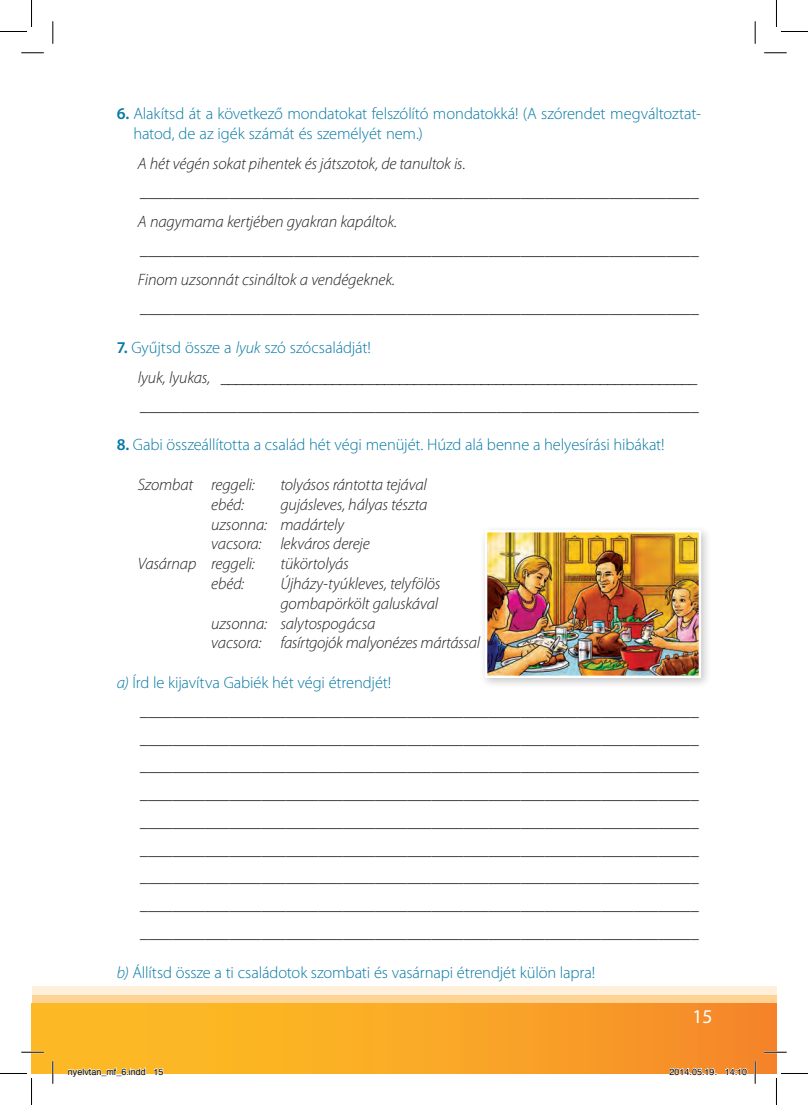
<style>
.page{position:relative;width:808px;height:1105px;background:#fff}
.page>*{position:absolute;margin:0;border:0;box-sizing:border-box;transform-origin:0 0}
.t1{font:19.5px "Myriad Pro";color:#fff}
.t2{font:italic 300 16.5px/27.8px "Myriad Pro";letter-spacing:-.01em;color:#231f20}
.t3{font:300 16.5px/19.8px "Myriad Pro";letter-spacing:-.01em;color:#0679a5}
.t4{font:300 16.5px/30.3px "Myriad Pro";letter-spacing:-.01em;color:#231f20}
.t5{font:9px "Helvetica";color:#000}
.s1{font-weight:600}
.s2{font-weight:600;color:#0679a5}
.s3{color:#0679a5}
.s4{font-style:italic;color:#0679a5}
.s5{font-style:italic}
.s6{font-style:normal;color:#0679a5}
</style>
<div class="page">
<div style="left:32px;top:986px;width:744px;height:87px;background:#fef0da"></div>
<div style="left:32px;top:995px;width:744px;height:78px;background:#fed393"></div>
<div style="left:32px;top:1003px;width:744px;height:70px;background:linear-gradient(to right,#fec224,#f68c29)"></div>
<div style="left:479px;top:525px;width:232px;height:164px;background:#231f20;opacity:.25"></div>
<img style="left:487px;top:533px;width:210px;height:142px">
<div style="left:484px;top:530px;width:216px;height:148px;border:2px solid #fff"></div>
<hr style="left:21px;top:1051px;width:23px;height:2px;background:#fff">
<hr style="left:763px;top:1051px;width:23px;height:2px;background:#fff">
<hr style="left:52px;top:1061px;width:2px;height:22px;background:#fff">
<hr style="left:753px;top:1061px;width:2px;height:22px;background:#fff">
<svg style="left:21px;top:53px;width:23px;height:1px"></svg>
<svg style="left:764px;top:53px;width:22px;height:1px"></svg>
<svg style="left:21px;top:1052px;width:23px;height:1px"></svg>
<svg style="left:763px;top:1052px;width:23px;height:1px"></svg>
<svg style="left:53px;top:21px;width:1px;height:23px"></svg>
<svg style="left:53px;top:1061px;width:1px;height:22px"></svg>
<svg style="left:754px;top:21px;width:1px;height:23px"></svg>
<svg style="left:754px;top:1061px;width:1px;height:22px"></svg>
<svg style="left:0;top:0;width:32px;height:32px"></svg>
<svg style="left:0;top:1073px;width:32px;height:32px"></svg>
<svg style="left:776px;top:0;width:31px;height:32px"></svg>
<svg style="left:775px;top:1073px;width:32px;height:32px"></svg>
<svg style="left:68px;top:1067px;width:78px;height:7px"></svg>
<svg style="left:154px;top:1068px;width:10px;height:6px"></svg>
<svg style="left:668px;top:1067px;width:48px;height:7px"></svg>
<svg style="left:724px;top:1067px;width:23px;height:7px"></svg>
<p class="t3" style="left:133px;top:104px;width:569px;text-indent:-17px"><span class="s1">6.</span> Alakítsd át a következő mondatokat felszólító mondatokká! (A szórendet megváltoztat&shy;hatod, de az igék számát és személyét nem.)</p>
<p class="t2" style="left:138px;top:150px;width:563px">A hét végén sokat pihentek és játszotok, de tanultok is. _____________________________________________________________________</p>
<p class="t2" style="left:138px;top:208px;width:563px">A nagymama kertjében gyakran kapáltok. _____________________________________________________________________</p>
<p class="t2" style="left:138px;top:266px;width:563px">Finom uzsonnát csináltok a vendégeknek. _____________________________________________________________________</p>
<p class="t4" style="left:138px;top:332px;width:560px;text-indent:-21px"><span class="s2">7.</span> <span class="s3">Gyűjtsd össze a</span> <span class="s4">lyuk</span> <span class="s3">szó szócsaládját!<br></span><span class="s5">lyuk, lyukas,</span> ________________________________________________________________</p>
<p class="t2" style="left:141px;top:391px;width:560px">_____________________________________________________________________</p>
<p class="t3" style="left:117px;top:435px;width:549px"><span class="s1">8.</span> Gabi összeállította a család hét végi menüjét. Húzd alá benne a helyesírási hibákat!</p>
<p class="t2" style="left:138px;top:470px;width:118px">Szombat reggeli:</p>
<p class="t2" style="left:280px;top:470px;width:148px">tolyásos rántotta tejával</p>
<p class="t2" style="left:211px;top:490px;width:34px">ebéd:</p>
<p class="t2" style="left:280px;top:490px;width:148px">gujásleves, hályas tészta</p>
<p class="t2" style="left:211px;top:510px;width:134px">uzsonna: madártely</p>
<p class="t2" style="left:211px;top:530px;width:160px">vacsora: lekváros dereje</p>
<p class="t2" style="left:138px;top:550px;width:118px">Vasárnap reggeli:</p>
<p class="t2" style="left:280px;top:550px;width:70px">tükörtolyás</p>
<p class="t2" style="left:211px;top:569px;width:34px">ebéd:</p>
<p class="t2" style="left:280px;top:569px;width:162px">Újházy-tyúkleves, telyfölös</p>
<p class="t2" style="left:280px;top:589px;width:159px">gombapörkölt galuskával</p>
<p class="t2" style="left:211px;top:609px;width:166px">uzsonna: salytospogácsa</p>
<p class="t2" style="left:211px;top:629px;width:270px">vacsora: fasírtgojók malyonézes mártással</p>
<p class="t2" style="left:141px;top:668px;width:560px;text-indent:-24px"><span class="s3">a)</span> <span class="s6">Írd le kijavítva Gabiék hét végi étrendjét! </span>_____________________________________________________________________ _____________________________________________________________________ _____________________________________________________________________ _____________________________________________________________________ _____________________________________________________________________ _____________________________________________________________________ _____________________________________________________________________ _____________________________________________________________________ _____________________________________________________________________</p>
<p class="t3" style="left:117px;top:962px;width:480px"><span class="s5">b)</span> Állítsd össze a ti családotok szombati és vasárnapi étrendjét külön lapra!</p>
<p class="t1" style="left:692px;top:1005px;width:22px">15</p>
<p class="t5" style="left:68px;top:1064px;width:97px">nyelvtan_mf_6.indd 15</p>
<p class="t5" style="left:669px;top:1064px;width:79px">2014.05.19. 14:10</p>
</div>
